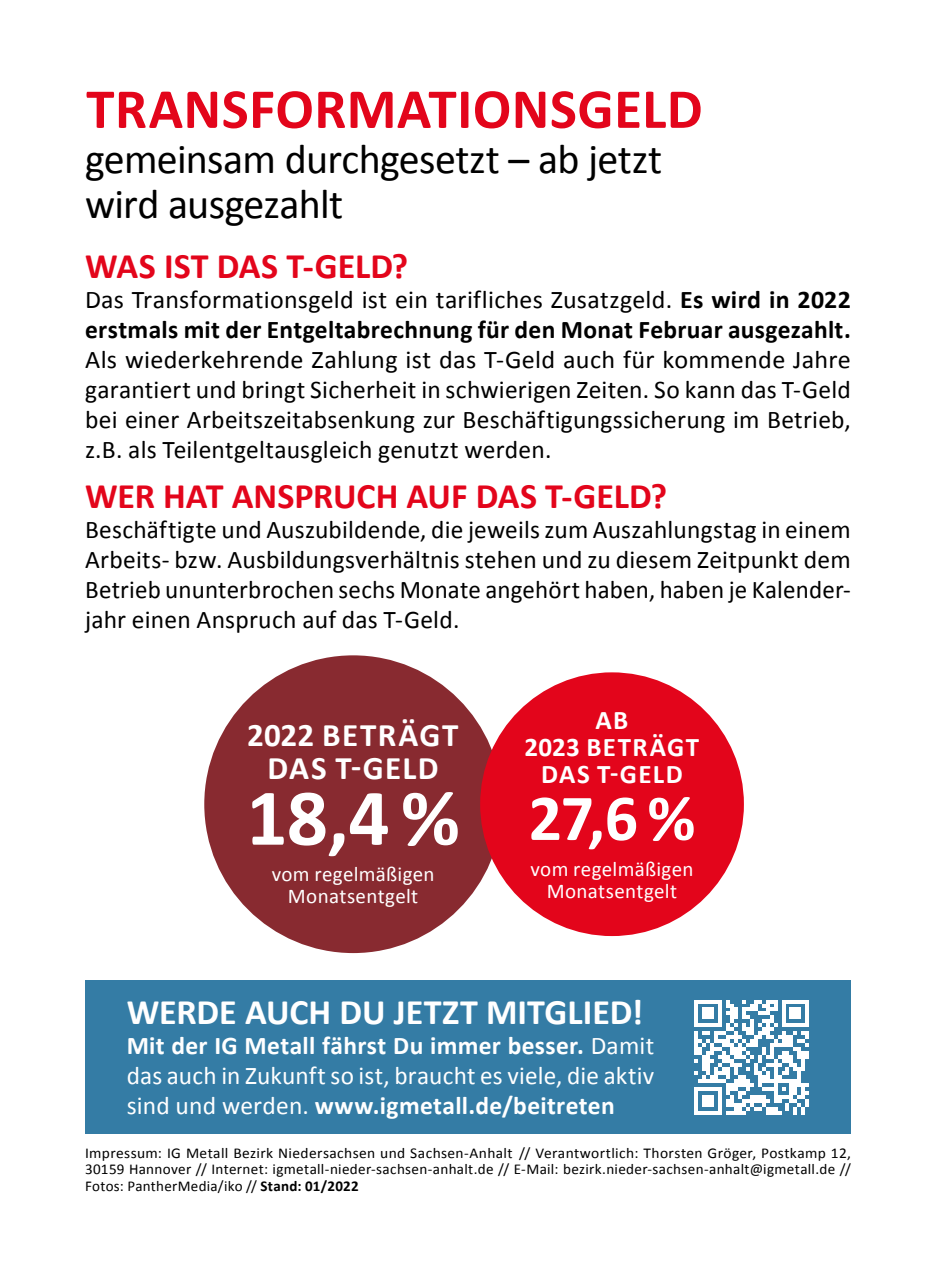
<style>
.page{position:relative;width:936px;height:1276px;background:#fff}
.page>*{position:absolute;margin:0;border:0;box-sizing:border-box;transform-origin:0 0}
.t1{font:700 81px "Calibri";color:#fff}
.t2{font:700 66px "Calibri";color:#fff}
.t3{font:700 57px "Calibri";letter-spacing:.005em;color:#e3051b}
.t4{font:42px/45px "Calibri";letter-spacing:-.015em;color:#000}
.t5{font:700 36px "Calibri";color:#e3051b}
.t6{font:700 36px "Calibri";color:#fff}
.t7{font:700 33px/33px "Calibri";letter-spacing:.04em;color:#fff;text-align:center}
.t8{font:700 27px/27px "Calibri";letter-spacing:.05em;color:#fff;text-align:center}
.t9{font:25.5px/30px "Calibri";letter-spacing:.01em;color:#000;text-align:justify}
.t10{font:25.5px/30px "Calibri";letter-spacing:.005em;color:#fff;text-align:justify}
.t11{font:700 25.5px/30px "Calibri";letter-spacing:.01em;color:#000}
.t12{font:21px/22.5px "Calibri";letter-spacing:.015em;color:#fff;text-align:center}
.t13{font:15px/16.5px "Calibri";letter-spacing:.02em;color:#000;text-align:justify}
.s1{font-weight:400}
.s2{font-weight:700}
</style>
<div class="page">
<div style="left:85px;top:980px;width:765px;height:153px;background:#347ca5"></div>
<svg style="left:694px;top:1000px;width:115px;height:114px"></svg>
<div style="left:204px;top:655px;width:298px;height:298px;background:#882a30;border-radius:50%"></div>
<div style="left:480px;top:672px;width:263px;height:264px;background:#e3051b;border-radius:50%"></div>
<h3 class="t3" style="left:86px;top:69px;width:618px">TRANSFORMATIONSGELD</h3>
<h3 class="t4" style="left:85px;top:134px;width:578px">gemeinsam durchgesetzt – ab jetzt wird ausgezahlt</h3>
<h3 class="t5" style="left:85px;top:240px;width:324px">WAS IST DAS T-GELD?</h3>
<p class="t11" style="left:85px;top:284px;width:767px"><span class="s1">Das Transformationsgeld ist ein tarifliches Zusatzgeld.</span> Es wird in 2022 erstmals mit der Entgeltabrechnung für den Monat Februar ausgezahlt.</p>
<p class="t9" style="left:85px;top:343px;width:767px">Als wiederkehrende Zahlung ist das T-Geld auch für kommende Jahre garantiert und bringt Sicherheit in schwierigen Zeiten. So kann das T-Geld bei einer Arbeitszeitabsenkung zur Beschäftigungssicherung im Betrieb, z.B. als Teilentgeltausgleich genutzt werden.</p>
<h3 class="t5" style="left:85px;top:470px;width:583px">WER HAT ANSPRUCH AUF DAS T-GELD?</h3>
<p class="t9" style="left:85px;top:513px;width:767px">Beschäftigte und Auszubildende, die jeweils zum Auszahlungstag in einem Arbeits- bzw. Ausbildungsverhältnis stehen und zu diesem Zeitpunkt dem Betrieb ununterbrochen sechs Monate angehört haben, haben je Kalender&shy;jahr einen Anspruch auf das T-Geld.</p>
<p class="t7" style="left:247px;top:717px;width:213px">2022 BETRÄGT<br>DAS T-GELD</p>
<h1 class="t1" style="left:246px;top:760px;width:215px">18,4 %</h1>
<p class="t12" style="left:272px;top:861px;width:164px">vom regelmäßigen<br>Monatsentgelt</p>
<p class="t8" style="left:524px;top:705px;width:176px">AB<br>2023 BETRÄGT<br>DAS T-GELD</p>
<h2 class="t2" style="left:528px;top:771px;width:168px">27,6 %</h2>
<p class="t12" style="left:530px;top:856px;width:164px">vom regelmäßigen<br>Monatsentgelt</p>
<h3 class="t6" style="left:127px;top:986px;width:518px">WERDE AUCH DU JETZT MITGLIED!</h3>
<p class="t10" style="left:127px;top:1029px;width:529px"><span class="s2">Mit der IG Metall fährst Du immer besser.</span> Damit das auch in Zukunft so ist, braucht es viele, die aktiv sind und werden. <span class="s2">www.igmetall.de/beitreten</span></p>
<p class="t13" style="left:85px;top:1144px;width:767px">Impressum: IG Metall Bezirk Niedersachsen und Sachsen-Anhalt // Verantwortlich: Thorsten Gröger, Postkamp 12, 30159 Hannover // Internet: igmetall-nieder-sachsen-anhalt.de // E-Mail: bezirk.nieder-sachsen-anhalt@igmetall.de // Fotos: PantherMedia/iko // <span class="s2">Stand: 01/2022</span></p>
</div>
